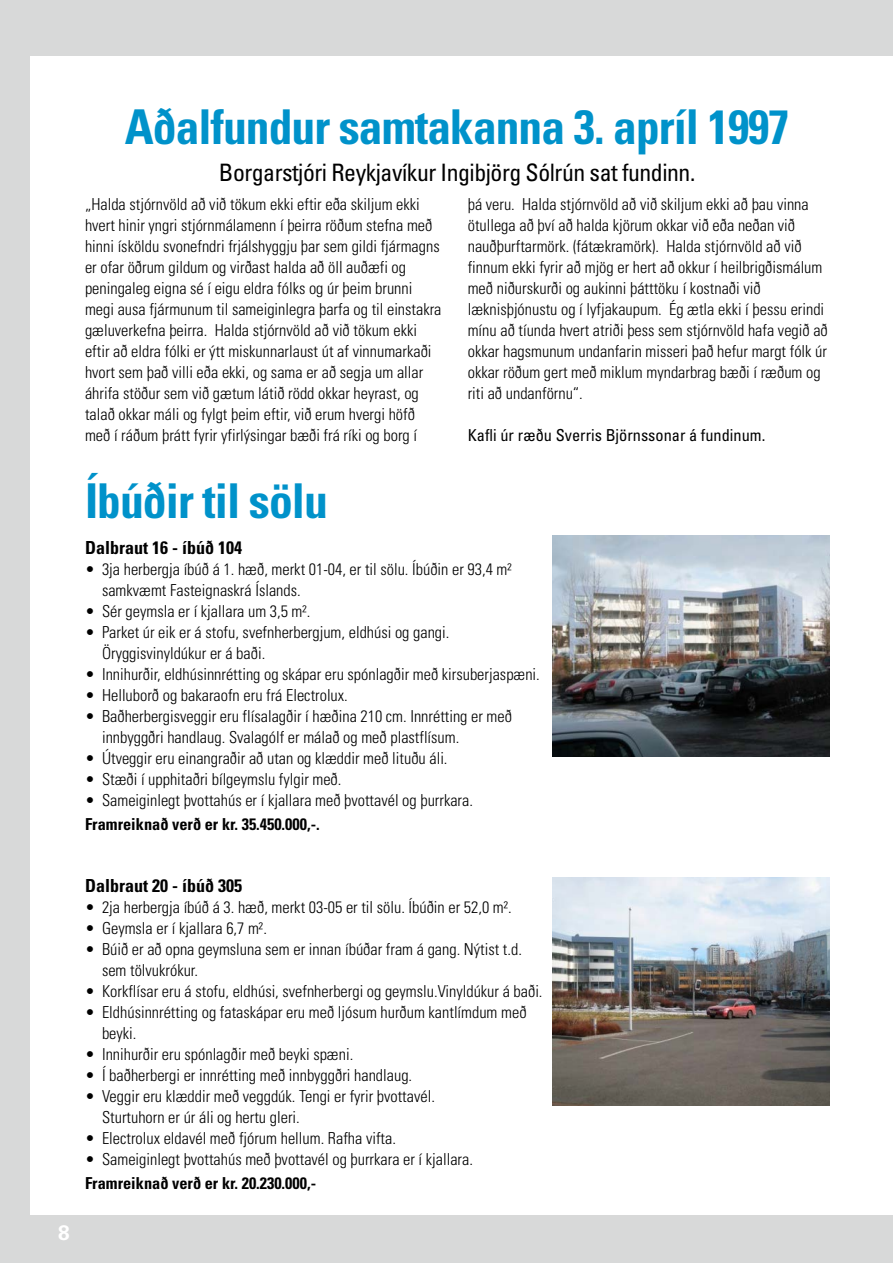
<style>
.page{position:relative;width:893px;height:1263px;background:#fff}
.page>*{position:absolute;margin:0;border:0;box-sizing:border-box;transform-origin:0 0}
.Fyrirsögn{font:700 condensed 48px "Univers";letter-spacing:-.02em;color:#0092ca}
.Undirfyrirsögn{font:condensed 24px "Univers";letter-spacing:-.02em;color:#000}
.t1{font:700 21px "Univers";color:#fff}
.Millifyrirsögn{font:700 condensed 18px "Univers";color:#000}
.Meginmál{font:300 condensed 16.5px/21px "Univers";color:#000}
.Meginmál-2{font:700 condensed 16.5px "Univers";color:#000}
.Meginmál-3{font:condensed 16.5px "Univers";color:#000}
</style>
<div class="page">
<div style="left:0;top:0;width:893px;height:55px;background:#d8d9d9"></div>
<div style="left:0;top:1215px;width:893px;height:48px;background:#d8d9d9"></div>
<div style="left:0;top:0;width:30px;height:1263px;background:#d8d9d9"></div>
<img style="left:553px;top:536px;width:276px;height:221px">
<img style="left:553px;top:877px;width:276px;height:229px">
<p class="Fyrirsögn" style="left:125px;top:98px;width:666px">Aðalfundur samtakanna 3. apríl 1997</p>
<p class="Undirfyrirsögn" style="left:219px;top:158px;width:478px">Borgarstjóri Reykjavíkur Ingibjörg Sólrún sat fundinn.</p>
<p class="Meginmál" style="left:85px;top:194px;width:358px">„Halda stjórnvöld að við tökum ekki eftir eða skiljum ekki hvert hinir yngri stjórnmálamenn í þeirra röðum stefna með hinni ísköldu svonefndri frjálshyggju þar sem gildi fjármagns er ofar öðrum gildum og virðast halda að öll auðæfi og peningaleg eigna sé í eigu eldra fólks og úr þeim brunni megi ausa fjármunum til sameiginlegra þarfa og til einstakra gæluverkefna þeirra. Halda stjórnvöld að við tökum ekki eftir að eldra fólki er ýtt miskunnarlaust út af vinnumarkaði hvort sem það villi eða ekki, og sama er að segja um allar áhrifa stöður sem við gætum látið rödd okkar heyrast, og talað okkar máli og fylgt þeim eftir, við erum hvergi höfð með í ráðum þrátt fyrir yfirlýsingar bæði frá ríki og borg í</p>
<p class="Meginmál" style="left:468px;top:194px;width:362px">þá veru. Halda stjórnvöld að við skiljum ekki að þau vinna ötullega að því að halda kjörum okkar við eða neðan við nauðþurftarmörk. (fátækramörk). Halda stjórnvöld að við finnum ekki fyrir að mjög er hert að okkur í heilbrigðismálum með niðurskurði og aukinni þátttöku í kostnaði við læknisþjónustu og í lyfjakaupum. Ég ætla ekki í þessu erindi mínu að tíunda hvert atriði þess sem stjórnvöld hafa vegið að okkar hagsmunum undanfarin misseri það hefur margt fólk úr okkar röðum gert með miklum myndarbrag bæði í ræðum og riti að undanförnu“.</p>
<p class="Meginmál-3" style="left:468px;top:425px;width:299px">Kafli úr ræðu Sverris Björnssonar á fundinum.</p>
<p class="Fyrirsögn" style="left:85px;top:471px;width:244px">Íbúðir til sölu</p>
<p class="Millifyrirsögn" style="left:85px;top:537px;width:158px">Dalbraut 16 - íbúð 104</p>
<p class="Meginmál" style="left:102px;top:559px;width:411px;text-indent:-17px">• 3ja herbergja íbúð á 1. hæð, merkt 01-04, er til sölu. Íbúðin er 93,4 m² samkvæmt Fasteignaskrá Íslands.</p>
<p class="Meginmál" style="left:85px;top:601px;width:227px">• Sér geymsla er í kjallara um 3,5 m².</p>
<p class="Meginmál" style="left:102px;top:622px;width:349px;text-indent:-17px">• Parket úr eik er á stofu, svefnherbergjum, eldhúsi og gangi.<br>Öryggisvinyldúkur er á baði.</p>
<p class="Meginmál" style="left:85px;top:664px;width:456px">• Innihurðir, eldhúsinnrétting og skápar eru spónlagðir með kirsuberjaspæni.</p>
<p class="Meginmál" style="left:85px;top:685px;width:264px">• Helluborð og bakaraofn eru frá Electrolux.</p>
<p class="Meginmál" style="left:102px;top:706px;width:411px;text-indent:-17px">• Baðherbergisveggir eru flísalagðir í hæðina 210 cm. Innrétting er með innbyggðri handlaug. Svalagólf er málað og með plastflísum.</p>
<p class="Meginmál" style="left:85px;top:748px;width:364px">• Útveggir eru einangraðir að utan og klæddir með lituðu áli.</p>
<p class="Meginmál" style="left:85px;top:769px;width:258px">• Stæði í upphitaðri bílgeymslu fylgir með.</p>
<p class="Meginmál" style="left:85px;top:790px;width:389px">• Sameiginlegt þvottahús er í kjallara með þvottavél og þurrkara.</p>
<p class="Meginmál-2" style="left:85px;top:814px;width:236px">Framreiknað verð er kr. 35.450.000,-.</p>
<p class="t1" style="left:58px;top:1220px;width:13px">8</p>
<p class="Millifyrirsögn" style="left:85px;top:874px;width:158px">Dalbraut 20 - íbúð 305</p>
<p class="Meginmál" style="left:85px;top:896px;width:428px">• 2ja herbergja íbúð á 3. hæð, merkt 03-05 er til sölu. Íbúðin er 52,0 m².</p>
<p class="Meginmál" style="left:85px;top:917px;width:183px">• Geymsla er í kjallara 6,7 m².</p>
<p class="Meginmál" style="left:102px;top:938px;width:421px;text-indent:-17px">• Búið er að opna geymsluna sem er innan íbúðar fram á gang. Nýtist t.d. sem tölvukrókur.</p>
<p class="Meginmál" style="left:85px;top:980px;width:459px">• Korkflísar eru á stofu, eldhúsi, svefnherbergi og geymslu.Vinyldúkur á baði.</p>
<p class="Meginmál" style="left:102px;top:1001px;width:426px;text-indent:-17px">• Eldhúsinnrétting og fataskápar eru með ljósum hurðum kantlímdum með beyki.</p>
<p class="Meginmál" style="left:85px;top:1043px;width:270px">• Innihurðir eru spónlagðir með beyki spæni.</p>
<p class="Meginmál" style="left:85px;top:1064px;width:329px">• Í baðherbergi er innrétting með innbyggðri handlaug.</p>
<p class="Meginmál" style="left:102px;top:1085px;width:334px;text-indent:-17px">• Veggir eru klæddir með veggdúk. Tengi er fyrir þvottavél.<br>Sturtuhorn er úr áli og hertu gleri.</p>
<p class="Meginmál" style="left:85px;top:1127px;width:312px">• Electrolux eldavél með fjórum hellum. Rafha vifta.</p>
<p class="Meginmál" style="left:85px;top:1148px;width:389px">• Sameiginlegt þvottahús með þvottavél og þurrkara er í kjallara.</p>
<p class="Meginmál-2" style="left:85px;top:1173px;width:233px">Framreiknað verð er kr. 20.230.000,-</p>
</div>
